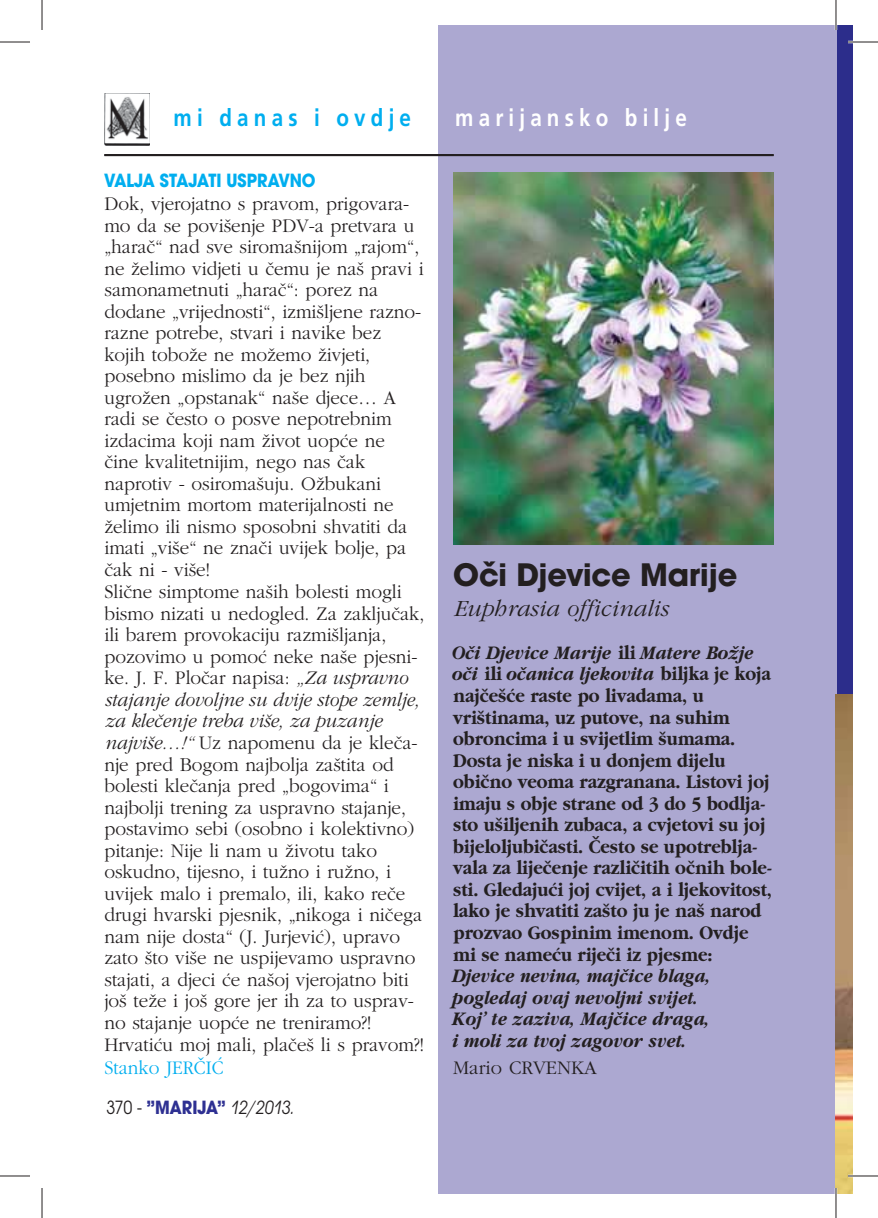
<style>
.page{position:relative;width:878px;height:1218px;background:#fff}
.page>*{position:absolute;margin:0;border:0;box-sizing:border-box;transform-origin:0 0}
.t1{font:700 34px "Avant Gar Got Itc TCE";color:#231f20}
.t2{font:italic 300 24px "Garamond";color:#231f20}
.t3{font:700 24px "Frutiger";letter-spacing:.25em;color:#fff;scale:.86 1}
.t4{font:700 24px "Frutiger";letter-spacing:.25em;color:#00aeef;scale:.86 1}
.t5{font:300 20px/21.6px "Garamond";color:#231f20;scale:.95 1}
.t6{font:700 20px/21.6px "Garamond";color:#231f20;scale:.9 1}
.t7{font:italic 700 20px/21.6px "Garamond";color:#231f20;scale:.9 1}
.t8{font:700 20px "Avant Gar Got Itc TCE";color:#2e3092;scale:.9 1}
.t9{font:700 20px "Avant Gar Got Itc TCE";color:#00aeef;scale:.9 1}
.t10{font:300 20px "Garamond";color:#00aeef;scale:.95 1}
.t11{font:300 20px "Garamond";color:#231f20}
.s1{font-style:italic}
.s2{font-weight:400;color:#231f20}
.s3{font-family:"Avant Gar Got Itc TCE Book Obli";font-weight:400;color:#231f20}
</style>
<div class="page">
<div style="left:836px;top:25px;width:17px;height:1168px;background:#2c2d8b"></div>
<div style="left:438px;top:25px;width:399px;height:1168px;background:#aca8d1"></div>
<img style="left:104px;top:93px;width:46px;height:53px">
<hr style="left:104px;top:154px;width:669px;height:2px;background:#231f20">
<img style="left:836px;top:694px;width:17px;height:499px">
<img style="left:453px;top:172px;width:320px;height:373px">
<hr style="left:848px;top:41px;width:30px;height:2px;background:#fff">
<hr style="left:848px;top:1175px;width:30px;height:2px;background:#fff">
<hr style="left:834px;top:0;width:3px;height:30px;background:#fff">
<hr style="left:834px;top:1188px;width:3px;height:30px;background:#fff">
<hr style="left:0;top:42px;width:30px;height:1px;background:#231f20">
<hr style="left:848px;top:42px;width:30px;height:1px;background:#231f20">
<hr style="left:0;top:1176px;width:30px;height:1px;background:#231f20">
<hr style="left:848px;top:1176px;width:30px;height:1px;background:#231f20">
<hr style="left:42px;top:0;width:1px;height:30px;background:#231f20">
<hr style="left:42px;top:1188px;width:1px;height:30px;background:#231f20">
<hr style="left:835px;top:0;width:1px;height:30px;background:#231f20">
<hr style="left:835px;top:1188px;width:1px;height:30px;background:#231f20">
<p class="t4" style="left:174px;top:106px;width:278px">mi danas i ovdje</p>
<p class="t9" style="left:104px;top:173px;width:236px">VALJA STAJATI USPRAVNO</p>
<p class="t5" style="left:104px;top:194px;width:338px">Dok, vjerojatno s pravom, prigovara&shy;mo da se poviπenje PDV-a pretvara u „haraË“ nad sve siromaπnijom „rajom“, ne æelimo vidjeti u Ëemu je naπ pravi i samonametnuti „haraË“: porez na dodane „vrijednosti“, izmiπljene razno&shy;razne potrebe, stvari i navike bez kojih toboæe ne moæemo æivjeti, posebno mislimo da je bez njih ugroæen „opstanak“ naπe djece… A radi se Ëesto o posve nepotrebnim izdacima koji nam æivot uopÊe ne<br>Ëine kvalitetnijim, nego nas Ëak naprotiv - osiromaπuju. Oæbukani umjetnim mortom materijalnosti ne æelimo ili nismo sposobni shvatiti da imati „viπe“ ne znaËi uvijek bolje, pa Ëak ni - viπe!<br>SliËne simptome naπih bolesti mogli bismo nizati u nedogled. Za zakljuËak, ili barem provokaciju razmiπljanja, pozovimo u pomoÊ neke naπe pjesni&shy;ke. J. F. PloËar napisa: <span class="s1">„Za uspravno stajanje dovoljne su dvije stope zemlje, za kleËenje treba viπe, za puzanje najviπe…!“</span> Uz napomenu da je kleËa&shy;nje pred Bogom najbolja zaπtita od bolesti kleËanja pred „bogovima“ i najbolji trening za uspravno stajanje, postavimo sebi (osobno i kolektivno) pitanje: Nije li nam u æivotu tako oskudno, tijesno, i tuæno i ruæno, i uvijek malo i premalo, ili, kako reËe drugi hvarski pjesnik, „nikoga i niËega nam nije dosta“ (J. JurjeviÊ), upravo zato πto viπe ne uspijevamo uspravno stajati, a djeci Êe naπoj vjerojatno biti joπ teæe i joπ gore jer ih za to usprav&shy;no stajanje uopÊe ne treniramo?!<br>HrvatiÊu moj mali, plaËeπ li s pravom?!</p>
<p class="t10" style="left:104px;top:1060px;width:127px">Stanko JER»IΔ</p>
<p class="t8" style="left:106px;top:1099px;width:210px"><span class="s2">370 -</span> ”MARIJA” <span class="s3">12/2013.</span></p>
<p class="t3" style="left:455px;top:106px;width:271px">marijansko bilje</p>
<h1 class="t1" style="left:453px;top:561px;width:286px">Oči Djevice Marije</h1>
<p class="t2" style="left:453px;top:599px;width:216px">Euphrasia officinalis</p>
<p class="t6" style="left:453px;top:643px;width:356px"><span class="s1">OËi Djevice Marije</span> ili <span class="s1">Matere Boæje oËi</span> ili <span class="s1">oËanica ljekovita</span> biljka je koja najËeπÊe raste po livadama, u vriπtinama, uz putove, na suhim obroncima i u svijetlim πumama.<br>Dosta je niska i u donjem dijelu obiËno veoma razgranana. Listovi joj imaju s obje strane od 3 do 5 bodlja&shy;sto uπiljenih zubaca, a cvjetovi su joj bijeloljubiËasti. »esto se upotreblja&shy;vala za lijeËenje razliËitih oËnih bole&shy;sti. GledajuÊi joj cvijet, a i ljekovitost, lako je shvatiti zaπto ju je naπ narod prozvao Gospinim imenom. Ovdje mi se nameÊu rijeËi iz pjesme:</p>
<p class="t7" style="left:453px;top:966px;width:288px">Djevice nevina, majËice blaga, pogledaj ovaj nevoljni svijet.<br>Koj’ te zaziva, MajËice draga, i moli za tvoj zagovor svet.</p>
<p class="t11" style="left:453px;top:1060px;width:145px">Mario CRVENKA</p>
</div>
